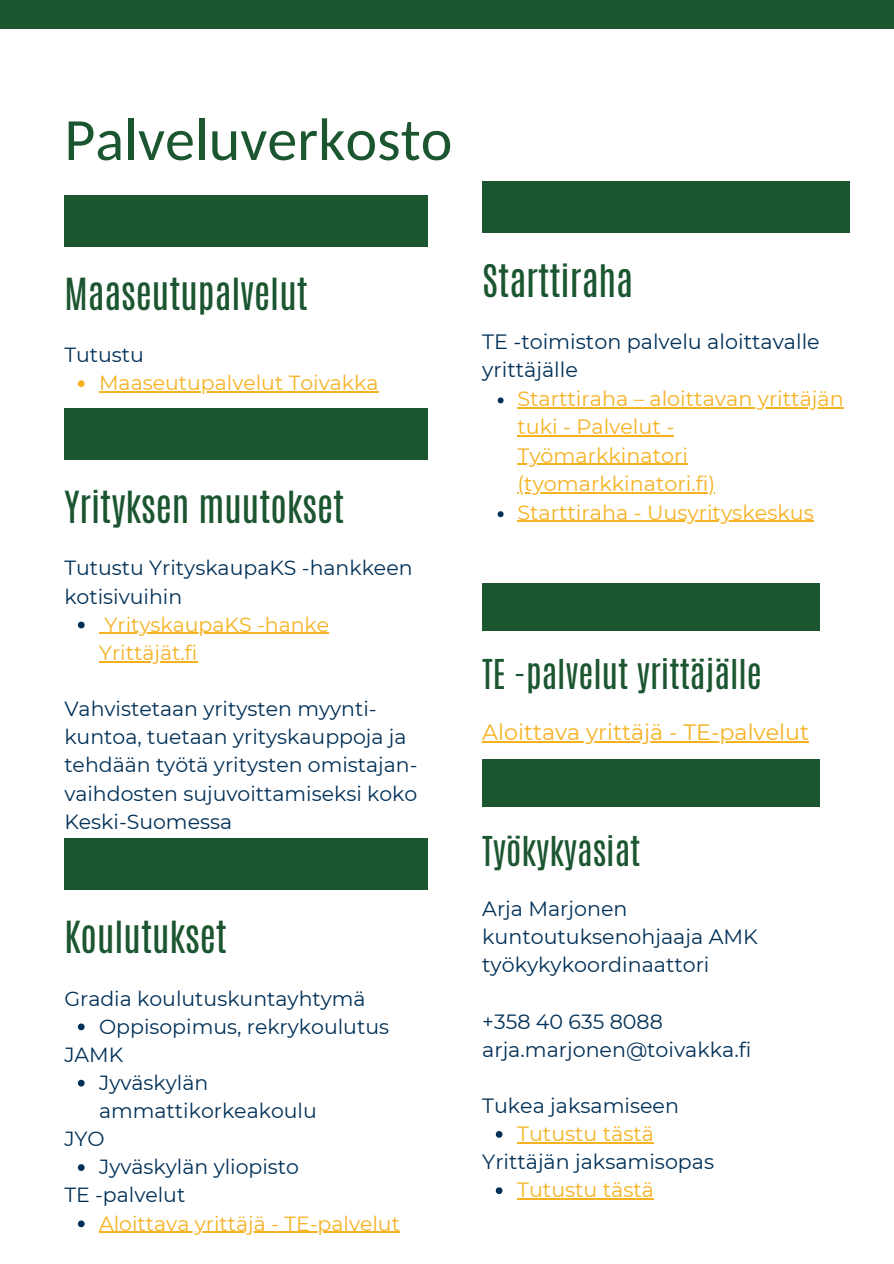
<style>
.page{position:relative;width:894px;height:1264px;background:#fff}
.page>*{position:absolute;margin:0;border:0;box-sizing:border-box;transform-origin:0 0}
.t1{font:60px "Carlito";color:#1c5631}
.t2{font:37.35px "Antonio";color:#1c5631}
.t3{font:36.9px "Antonio";color:#1c5631}
.t4{font:34.35px "Antonio";color:#1c5631}
.t5{font:22.2px "Montserrat";color:#f6b221}
.t6{font:20.7px/28.5px "Montserrat";color:#f6b221}
.t7{font:20.7px/28.5px "Montserrat";color:#003057}
.t8{font:20.55px "Montserrat";color:#003057}
.t9{font:20.55px "Montserrat";color:#f6b221}
.t10{font:20.4px/28.2px "Montserrat";color:#003057}
.t11{font:20.4px "Montserrat";color:#f6b221}
</style>
<div class="page">
<div style="left:64px;top:408px;width:363px;height:52px;background:#1c5631"></div>
<svg style="left:78px;top:621px;width:7px;height:7px"></svg>
<hr style="left:104px;top:633px;width:225px;height:1px;background:#f6b221">
<hr style="left:99px;top:661px;width:98px;height:1px;background:#f6b221">
<div style="left:0;top:0;width:893px;height:29px;background:#1c5631"></div>
<div style="left:482px;top:181px;width:367px;height:52px;background:#1c5631"></div>
<svg style="left:497px;top:397px;width:6px;height:6px"></svg>
<hr style="left:517px;top:407px;width:326px;height:1px;background:#f6b221">
<hr style="left:517px;top:435px;width:157px;height:1px;background:#f6b221">
<hr style="left:517px;top:464px;width:170px;height:1px;background:#f6b221">
<hr style="left:517px;top:492px;width:198px;height:1px;background:#f6b221">
<svg style="left:497px;top:511px;width:6px;height:6px"></svg>
<hr style="left:517px;top:520px;width:296px;height:2px;background:#f6b221">
<div style="left:64px;top:838px;width:363px;height:51px;background:#1c5631"></div>
<svg style="left:78px;top:1023px;width:7px;height:7px"></svg>
<svg style="left:78px;top:1079px;width:7px;height:7px"></svg>
<svg style="left:78px;top:1164px;width:7px;height:6px"></svg>
<svg style="left:78px;top:1220px;width:7px;height:7px"></svg>
<hr style="left:99px;top:1231px;width:301px;height:1px;background:#f6b221">
<div style="left:482px;top:583px;width:337px;height:47px;background:#1c5631"></div>
<hr style="left:482px;top:741px;width:326px;height:1px;background:#f6b221">
<div style="left:482px;top:759px;width:337px;height:48px;background:#1c5631"></div>
<svg style="left:495px;top:1131px;width:7px;height:6px"></svg>
<hr style="left:517px;top:1142px;width:136px;height:1px;background:#f6b221">
<svg style="left:495px;top:1187px;width:7px;height:6px"></svg>
<hr style="left:517px;top:1198px;width:136px;height:1px;background:#f6b221">
<div style="left:64px;top:195px;width:363px;height:52px;background:#1c5631"></div>
<svg style="left:78px;top:380px;width:7px;height:7px"></svg>
<hr style="left:99px;top:391px;width:279px;height:1px;background:#f6b221">
<p class="t1" style="left:64px;top:115px;width:389px">Palveluverkosto</p>
<h3 class="t3" style="left:64px;top:267px;width:245px">Maaseutupalvelut</h3>
<p class="t10" style="left:64px;top:341px;width:81px">Tutustu</p>
<p class="t11" style="left:99px;top:371px;width:281px">Maaseutupalvelut Toivakka</p>
<h1 class="t3" style="left:64px;top:480px;width:281px">Yrityksen muutokset</h1>
<h2 class="t10" style="left:64px;top:554px;width:349px">Tutustu YrityskaupaKS -hankkeen kotisivuihin</h2>
<p class="t11" style="left:104px;top:612px;width:226px">YrityskaupaKS -hanke</p>
<h2 class="t11" style="left:99px;top:640px;width:99px">Yrittäjät.fi</h2>
<h2 class="t10" style="left:64px;top:694px;width:343px">Vahvistetaan yritysten myynti&shy;kuntoa, tuetaan yrityskauppoja ja</h2>
<p class="t10" style="left:64px;top:751px;width:354px;text-align:justify">tehdään työtä yritysten omistajan&shy;vaihdosten sujuvoittamiseksi koko Keski-Suomessa</p>
<h3 class="t3" style="left:64px;top:910px;width:164px">Koulutukset</h3>
<p class="t10" style="left:64px;top:984px;width:303px">Gradia koulutuskuntayhtymä</p>
<h3 class="t10" style="left:99px;top:1012px;width:291px">Oppisopimus, rekrykoulutus</h3>
<p class="t10" style="left:64px;top:1040px;width:60px">JAMK</p>
<p class="t10" style="left:99px;top:1068px;width:219px">Jyväskylän ammattikorkeakoulu</p>
<p class="t10" style="left:64px;top:1124px;width:42px">JYO</p>
<h2 class="t10" style="left:99px;top:1152px;width:201px">Jyväskylän yliopisto</h2>
<p class="t10" style="left:64px;top:1180px;width:122px">TE -palvelut</p>
<p class="t11" style="left:99px;top:1210px;width:302px">Aloittava yrittäjä - TE-palvelut</p>
<p class="t2" style="left:482px;top:254px;width:152px">Starttiraha</p>
<p class="t7" style="left:482px;top:327px;width:339px">TE -toimiston palvelu aloittavalle yrittäjälle</p>
<h2 class="t6" style="left:517px;top:384px;width:328px">Starttiraha – aloittavan yrittäjän tuki - Palvelut -</h2>
<p class="t6" style="left:517px;top:441px;width:172px">Työmarkkinatori</p>
<p class="t6" style="left:517px;top:469px;width:298px">(tyomarkkinatori.fi)<br>Starttiraha - Uusyrityskeskus</p>
<p class="t4" style="left:482px;top:650px;width:281px">TE -palvelut yrittäjälle</p>
<h2 class="t5" style="left:482px;top:719px;width:328px">Aloittava yrittäjä - TE-palvelut</h2>
<h2 class="t4" style="left:482px;top:826px;width:160px">Työkykyasiat</h2>
<p class="t8" style="left:482px;top:896px;width:147px">Arja Marjonen</p>
<p class="t8" style="left:482px;top:924px;width:277px">kuntoutuksenohjaaja AMK</p>
<p class="t8" style="left:482px;top:952px;width:229px">työkykykoordinaattori</p>
<p class="t8" style="left:482px;top:1008px;width:182px">+358 40 635 8088</p>
<p class="t8" style="left:482px;top:1036px;width:270px">arja.marjonen@toivakka.fi</p>
<p class="t8" style="left:482px;top:1093px;width:198px">Tukea jaksamiseen</p>
<p class="t9" style="left:517px;top:1121px;width:138px">Tutustu tästä</p>
<p class="t8" style="left:482px;top:1149px;width:233px">Yrittäjän jaksamisopas</p>
<p class="t9" style="left:517px;top:1177px;width:138px">Tutustu tästä</p>
</div>
